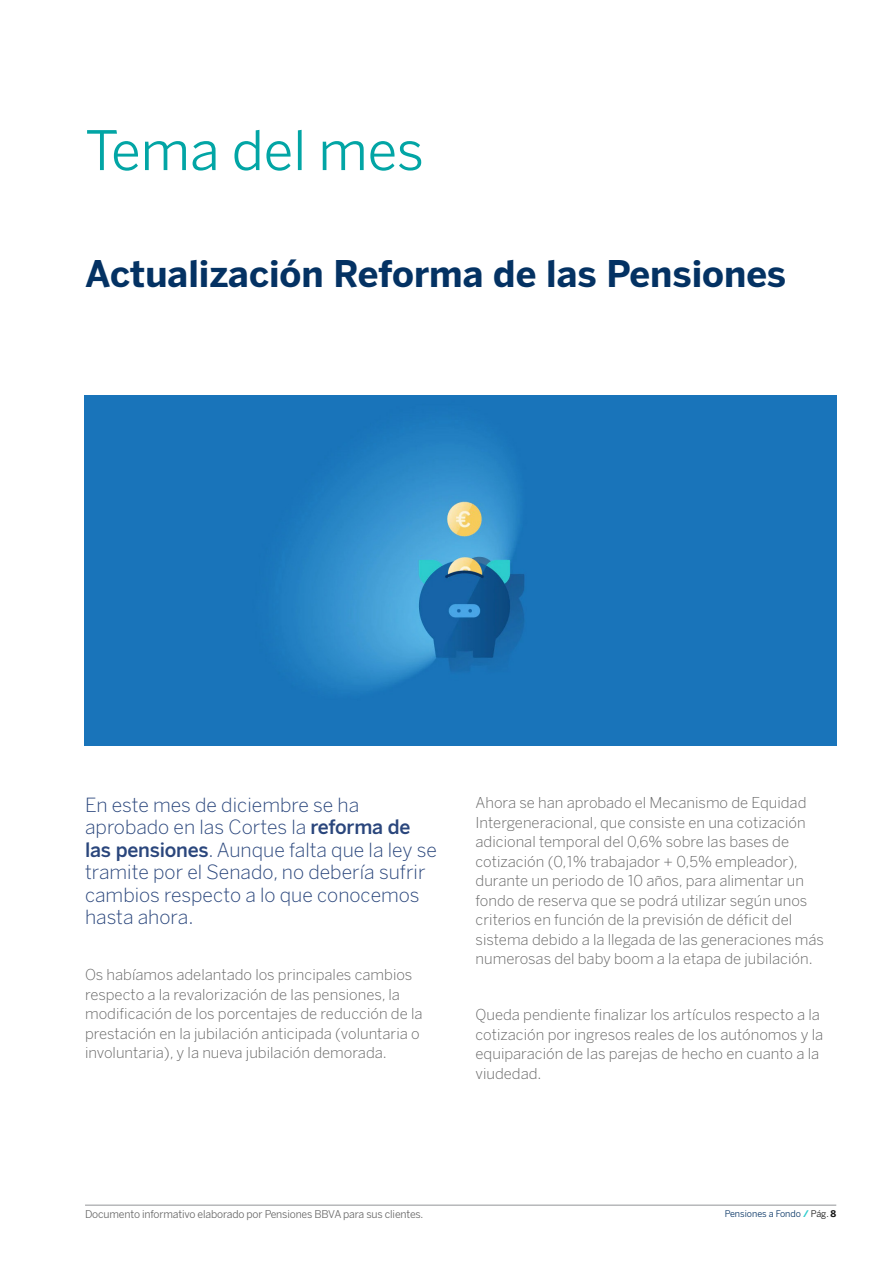
<style>
.page{position:relative;width:893px;height:1263px;background:#fff}
.page>*{position:absolute;margin:0;border:0;box-sizing:border-box;transform-origin:0 0}
.título_sección{font:54px "BBVA Benton Sans";color:#02a5a5}
.título_tema{font:700 36px "BBVA Benton Sans";color:#043263}
.t1{font:300 19.5px/22.5px "BBVA Benton Sans";color:#2a467c}
.t2{font:300 15px/19.5px "BBVA Benton Sans";color:#666}
.t3{font:10.5px "BBVA Benton Sans";letter-spacing:-.015em;color:#666}
.t4{font:9px "BBVA Benton Sans";color:#043263}
.s1{font-style:inherit}
.s2{font-weight:700;color:#2dcccd}
.s3{color:#121212}
.s4{font-weight:700;color:#121212}
</style>
<div class="page">
<hr style="left:85px;top:1205px;width:751px;height:1px;background:#939598">
<img style="left:85px;top:395px;width:752px;height:350px">
<p class="título_sección" style="left:85px;top:118px;width:340px">Tema del mes</p>
<p class="título_tema" style="left:85px;top:251px;width:703px">Actualización Reforma de las Pensiones</p>
<p class="t1" style="left:85px;top:793px;width:353px">En este mes de diciembre se ha aprobado en las Cortes la <span class="s1">reforma de las pensiones</span>. Aunque falta que la ley se tramite por el Senado, no debería sufrir cambios respecto a lo que conocemos hasta ahora.</p>
<p class="t2" style="left:85px;top:965px;width:339px">Os habíamos adelantado los principales cambios respecto a la revalorización de las pensiones, la modificación de los porcentajes de reducción de la prestación en la jubilación anticipada (voluntaria o involuntaria), y la nueva jubilación demorada.</p>
<p class="t2" style="left:476px;top:793px;width:350px">Ahora se han aprobado el Mecanismo de Equidad Intergeneracional, que consiste en una cotización adicional temporal del 0,6% sobre las bases de cotización (0,1% trabajador + 0,5% empleador), durante un periodo de 10 años, para alimentar un fondo de reserva que se podrá utilizar según unos criterios en función de la previsión de déficit del sistema debido a la llegada de las generaciones más numerosas del baby boom a la etapa de jubilación.</p>
<p class="t2" style="left:476px;top:1005px;width:349px">Queda pendiente finalizar los artículos respecto a la cotización por ingresos reales de los autónomos y la equiparación de las parejas de hecho en cuanto a la viudedad.</p>
<p class="t3" style="left:85px;top:1208px;width:340px">Documento informativo elaborado por Pensiones BBVA para sus clientes.</p>
<p class="t4" style="left:725px;top:1208px;width:113px">Pensiones a Fondo <span class="s2">/</span> <span class="s3">Pág.</span> <span class="s4">8</span></p>
</div>
